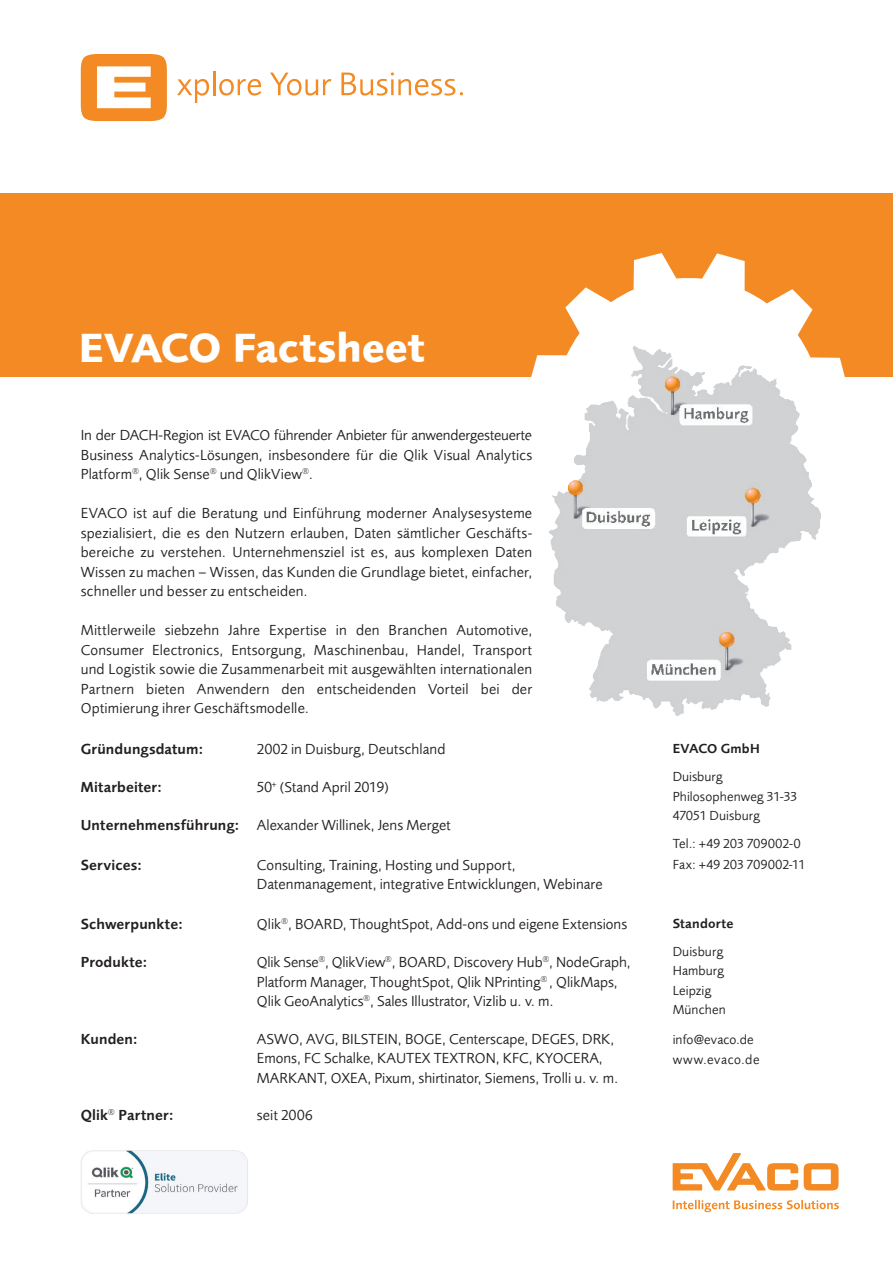
<style>
.page{position:relative;width:893px;height:1263px;background:#fff}
.page>*{position:absolute;margin:0;border:0;box-sizing:border-box;transform-origin:0 0}
.t1{font:700 42px "Foundry Sans";letter-spacing:-.005em;color:#fff}
.t2{font:15px/19.5px "Foundry Sans";color:#231f20;text-align:justify}
.t3{font:600 15px "Foundry Sans";letter-spacing:.01em;color:#231f20}
.t4{font:13.5px/19.5px "Foundry Sans";letter-spacing:.01em;color:#231f20}
.t5{font:600 13.5px "Foundry Sans";letter-spacing:.015em;color:#231f20}
.s1{font-weight:600}
</style>
<div class="page">
<div style="left:0;top:193px;width:893px;height:184px;background:#f38a23"></div>
<svg style="left:672px;top:1153px;width:167px;height:38px"></svg>
<svg style="left:673px;top:1200px;width:166px;height:12px"></svg>
<svg style="left:177px;top:79px;width:32px;height:24px"></svg>
<hr style="left:213px;top:71px;width:2px;height:24px;background:#f38a23">
<svg style="left:219px;top:79px;width:42px;height:17px"></svg>
<svg style="left:270px;top:73px;width:61px;height:23px"></svg>
<svg style="left:341px;top:72px;width:122px;height:24px"></svg>
<svg style="left:81px;top:54px;width:86px;height:67px"></svg>
<svg style="left:531px;top:253px;width:314px;height:266px;fill:#fff"></svg>
<img style="left:549px;top:345px;width:271px;height:370px">
<img style="left:81px;top:1150px;width:167px;height:64px">
<h1 class="t1" style="left:79px;top:323px;width:348px">EVACO Factsheet</h1>
<p class="t2" style="left:81px;top:425px;width:453px">In der DACH-Region ist EVACO führender Anbieter für anwendergesteuerte Business Analytics-Lösungen, insbesondere für die Qlik Visual Analytics Platform<sup>®</sup>, Qlik Sense<sup>®</sup> und QlikView<sup>®</sup>.</p>
<p class="t2" style="left:81px;top:503px;width:453px">EVACO ist auf die Beratung und Einführung moderner Analysesysteme spezialisiert, die es den Nutzern erlauben, Daten sämtlicher Geschäfts&shy;bereiche zu verstehen. Unternehmensziel ist es, aus komplexen Daten Wissen zu machen – Wissen, das Kunden die Grundlage bietet, einfacher, schneller und besser zu entscheiden.</p>
<p class="t2" style="left:81px;top:620px;width:453px">Mittlerweile siebzehn Jahre Expertise in den Branchen Automotive, Consumer Electronics, Entsorgung, Maschinenbau, Handel, Transport und Logistik sowie die Zusammenarbeit mit ausgewählten internationalen Partnern bieten Anwendern den entscheidenden Vorteil bei der Optimierung ihrer Geschäftsmodelle.</p>
<p class="t3" style="left:81px;top:740px;width:124px">Gründungsdatum:</p>
<p class="t2" style="left:257px;top:739px;width:190px">2002 in Duisburg, Deutschland</p>
<p class="t3" style="left:81px;top:778px;width:83px">Mitarbeiter:</p>
<p class="t2" style="left:257px;top:777px;width:134px">50<sup>+</sup> (Stand April 2019)</p>
<p class="t2" style="left:81px;top:815px;width:372px"><span class="s1">Unternehmensführung:</span> Alexander Willinek, Jens Merget</p>
<p class="t3" style="left:81px;top:856px;width:63px">Services:</p>
<p class="t2" style="left:257px;top:855px;width:347px">Consulting, Training, Hosting und Support,<br>Datenmanagement, integrative Entwicklungen, Webinare</p>
<p class="t3" style="left:81px;top:915px;width:104px">Schwerpunkte:</p>
<p class="t2" style="left:257px;top:914px;width:372px">Qlik<sup>®</sup>, BOARD, ThoughtSpot, Add-ons und eigene Extensions</p>
<p class="t3" style="left:81px;top:953px;width:68px">Produkte:</p>
<p class="t2" style="left:257px;top:952px;width:375px;text-align:left">Qlik Sense<sup>®</sup>, QlikView<sup>®</sup>, BOARD, Discovery Hub<sup>®</sup>, NodeGraph,<br>Platform Manager, ThoughtSpot, Qlik NPrinting<sup>®</sup> , QlikMaps,<br>Qlik GeoAnalytics<sup>®</sup>, Sales Illustrator, Vizlib u. v. m.</p>
<p class="t3" style="left:81px;top:1030px;width:58px">Kunden:</p>
<p class="t2" style="left:257px;top:1029px;width:363px;text-align:left">ASWO, AVG, BILSTEIN, BOGE, Centerscape, DEGES, DRK,<br>Emons, FC Schalke, KAUTEX TEXTRON, KFC, KYOCERA,<br>MARKANT, OXEA, Pixum, shirtinator, Siemens, Trolli u. v. m.</p>
<p class="t3" style="left:81px;top:1106px;width:95px">Qlik<sup>®</sup> Partner:</p>
<p class="t2" style="left:257px;top:1105px;width:57px">seit 2006</p>
<p class="t5" style="left:673px;top:741px;width:89px">EVACO GmbH</p>
<p class="t4" style="left:673px;top:767px;width:126px">Duisburg<br>Philosophenweg 31-33<br>47051 Duisburg</p>
<p class="t4" style="left:673px;top:833px;width:134px;line-height:21px">Tel.: +49 203 709002-0<br>Fax: +49 203 709002-11</p>
<p class="t5" style="left:673px;top:915px;width:62px">Standorte</p>
<p class="t4" style="left:673px;top:941px;width:55px">Duisburg<br>Hamburg<br>Leipzig<br>München</p>
<p class="t4" style="left:673px;top:1030px;width:88px">info@evaco.de www.evaco.de</p>
</div>
